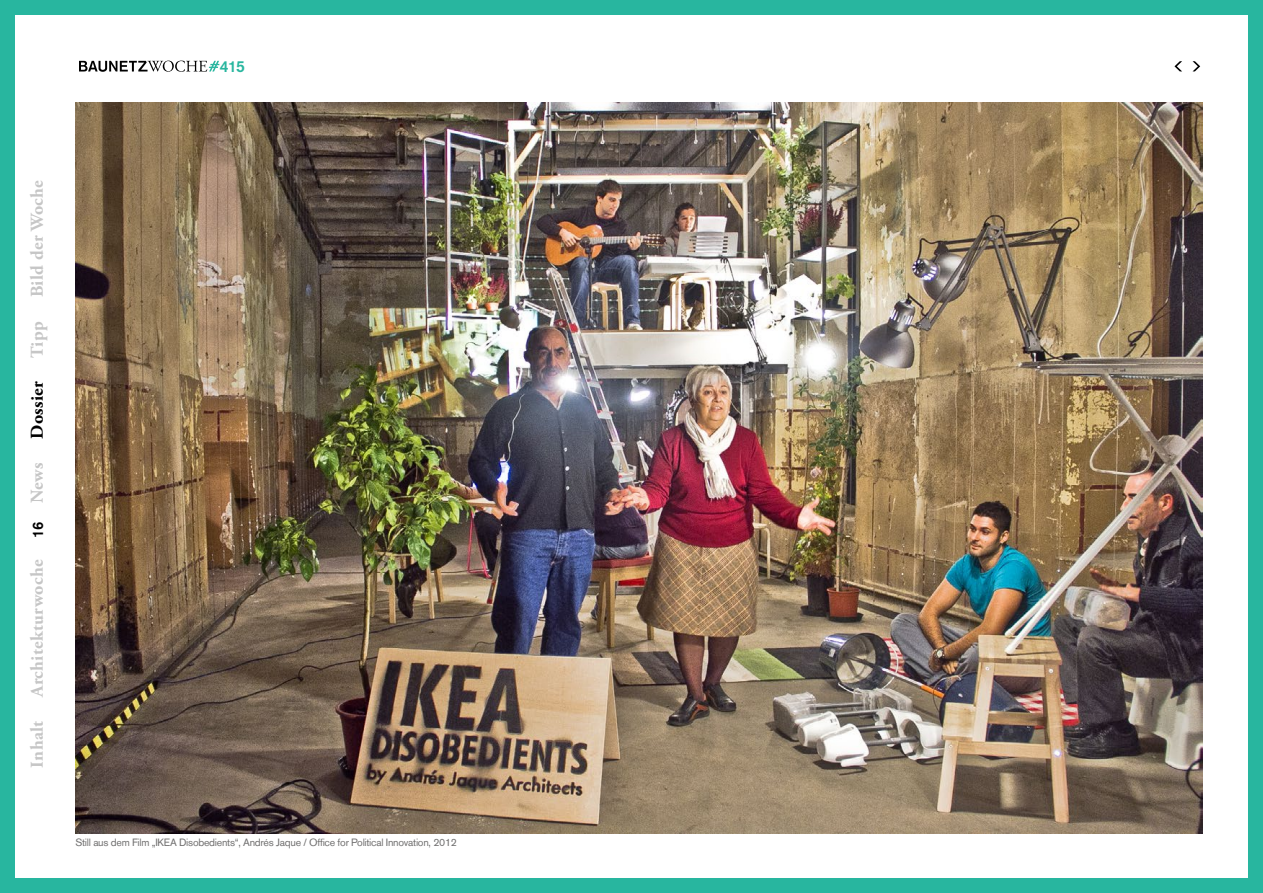
<style>
.page{position:relative;width:1263px;height:893px;background:#fff}
.page>*{position:absolute;margin:0;border:0;box-sizing:border-box;transform-origin:0 0}
.t1{font:700 18px "Adobe Garamond Pro";letter-spacing:.02em;color:#c6c6c6}
.t2{font:700 18px "Adobe Garamond Pro";letter-spacing:.02em;color:#000}
.t3{font:500 15.75px "Akzidenz Grotesk BQ";color:#28b69f}
.t4{font:500 15px "Akzidenz Grotesk BQ";color:#000}
.t5{font:10.5px "Akzidenz Grotesk BQ";letter-spacing:-.025em;color:#706f6f}
</style>
<div class="page">
<div style="left:0;top:0;width:1263px;height:893px;border:15px solid #28b69f"></div>
<svg style="left:1192px;top:61px;width:8px;height:10px"></svg>
<svg style="left:1174px;top:61px;width:8px;height:10px"></svg>
<img style="left:75px;top:102px;width:1127px;height:731px">
<svg style="left:79px;top:61px;width:140px;height:11px"></svg>
<h2 class="t3" style="left:220px;top:56px;width:27px">415</h2>
<h1 class="t1" style="left:27px;top:297px;width:119px;rotate:-90deg">Bild der Woche</h1>
<h1 class="t1" style="left:27px;top:358px;width:38px;rotate:-90deg">Tipp</h1>
<h1 class="t2" style="left:27px;top:439px;width:59px;rotate:-90deg">Dossier</h1>
<h1 class="t1" style="left:27px;top:503px;width:42px;rotate:-90deg">News</h1>
<h3 class="t4" style="left:29px;top:538px;width:18px;rotate:-90deg">16</h3>
<h1 class="t1" style="left:27px;top:697px;width:139px;rotate:-90deg">Architekturwoche</h1>
<h1 class="t1" style="left:27px;top:767px;width:49px;rotate:-90deg">Inhalt</h1>
<p class="t5" style="left:75px;top:836px;width:383px">Still aus dem Film „IKEA Disobedients“, Andrés Jaque / Office for Political Innovation, 2012</p>
</div>
